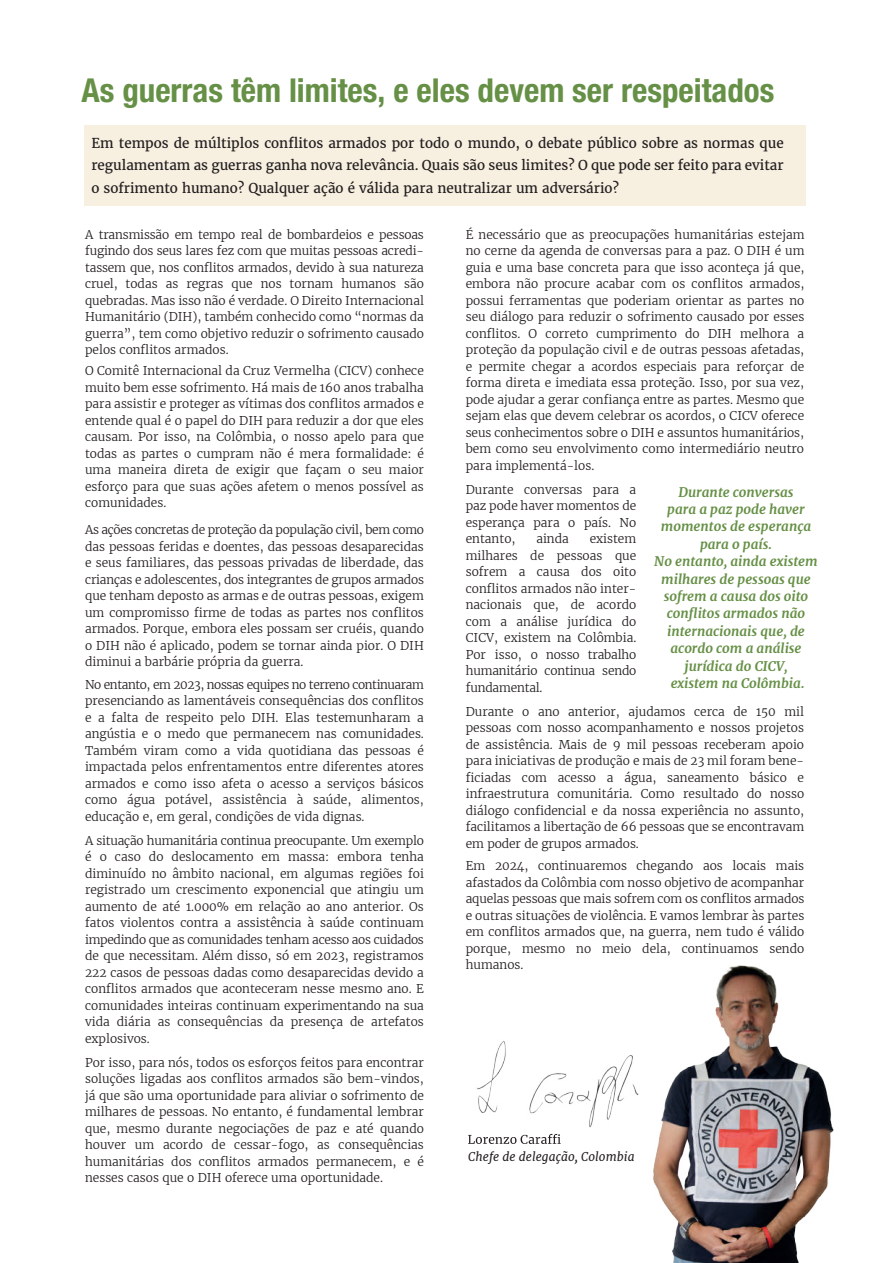
<style>
.page{position:relative;width:893px;height:1263px;background:#fff}
.page>*{position:absolute;margin:0;border:0;box-sizing:border-box;transform-origin:0 0}
.t1{font:700 condensed 33px "Helvetica Neue LT Std";color:#669046}
.t2{font:13.5px/22.5px "Merriweather";color:#231f20;text-align:justify}
.t3{font:italic 700 13.35px/17.4px "Merriweather";color:#669046;text-align:center}
.t4{font:300 12px/16.5px "Merriweather";color:#231f20;text-align:justify}
.t5{font:italic 12px "Merriweather";letter-spacing:.01em;color:#231f20}
</style>
<div class="page">
<img style="left:653px;top:965px;width:181px;height:298px">
<div style="left:84px;top:125px;width:722px;height:80px;background:#f7f0e1"></div>
<img style="left:477px;top:1040px;width:162px;height:88px">
<svg style="left:468px;top:1134px;width:93px;height:10px"></svg>
<h1 class="t1" style="left:81px;top:70px;width:694px">As guerras têm limites, e eles devem ser respeitados</h1>
<p class="t2" style="left:91px;top:131px;width:694px">Em tempos de múltiplos conflitos armados por todo o mundo, o debate público sobre as normas que regulamentam as guerras ganha nova relevância. Quais são seus limites? O que pode ser feito para evitar o sofrimento humano? Qualquer ação é válida para neutralizar um adversário?</p>
<p class="t4" style="left:85px;top:226px;width:340px">A transmissão em tempo real de bombardeios e pessoas fugindo dos seus lares fez com que muitas pessoas acredi&shy;tassem que, nos conflitos armados, devido à sua natureza cruel, todas as regras que nos tornam humanos são quebradas. Mas isso não é verdade. O Direito Internacional Humanitário (DIH), também conhecido como “normas da guerra”, tem como objetivo reduzir o sofrimento causado pelos conflitos armados.</p>
<p class="t4" style="left:85px;top:362px;width:340px">O Comitê Internacional da Cruz Vermelha (CICV) conhece muito bem esse sofrimento. Há mais de 160 anos trabalha para assistir e proteger as vítimas dos conflitos armados e entende qual é o papel do DIH para reduzir a dor que eles causam. Por isso, na Colômbia, o nosso apelo para que todas as partes o cumpram não é mera formalidade: é uma maneira direta de exigir que façam o seu maior esforço para que suas ações afetem o menos possível as comunidades.</p>
<p class="t4" style="left:85px;top:521px;width:340px">As ações concretas de proteção da população civil, bem como das pessoas feridas e doentes, das pessoas desaparecidas e seus familiares, das pessoas privadas de liberdade, das crianças e adolescentes, dos integrantes de grupos armados que tenham deposto as armas e de outras pessoas, exigem um compromisso firme de todas as partes nos conflitos armados. Porque, embora eles possam ser cruéis, quando o DIH não é aplicado, podem se tornar ainda pior. O DIH diminui a barbárie própria da guerra.</p>
<p class="t4" style="left:85px;top:676px;width:340px">No entanto, em 2023, nossas equipes no terreno continuaram presenciando as lamentáveis consequências dos conflitos e a falta de respeito pelo DIH. Elas testemunharam a angústia e o medo que permanecem nas comunidades.<br>Também viram como a vida quotidiana das pessoas é impactada pelos enfrentamentos entre diferentes atores armados e como isso afeta o acesso a serviços básicos como água potável, assistência à saúde, alimentos, educação e, em geral, condições de vida dignas.</p>
<p class="t4" style="left:85px;top:832px;width:340px">A situação humanitária continua preocupante. Um exemplo é o caso do deslocamento em massa: embora tenha diminuído no âmbito nacional, em algumas regiões foi registrado um crescimento exponencial que atingiu um aumento de até 1.000% em relação ao ano anterior. Os fatos violentos contra a assistência à saúde continuam impedindo que as comunidades tenham acesso aos cuidados de que necessitam. Além disso, só em 2023, registramos 222 casos de pessoas dadas como desaparecidas devido a conflitos armados que aconteceram nesse mesmo ano. E comunidades inteiras continuam experimentando na sua vida diária as consequências da presença de artefatos explosivos.</p>
<p class="t4" style="left:85px;top:1054px;width:340px">Por isso, para nós, todos os esforços feitos para encontrar soluções ligadas aos conflitos armados são bem-vindos, já que são uma oportunidade para aliviar o sofrimento de milhares de pessoas. No entanto, é fundamental lembrar que, mesmo durante negociações de paz e até quando houver um acordo de cessar-fogo, as consequências humanitárias dos conflitos armados permanecem, e é nesses casos que o DIH oferece uma oportunidade.</p>
<p class="t4" style="left:466px;top:226px;width:340px">É necessário que as preocupações humanitárias estejam no cerne da agenda de conversas para a paz. O DIH é um guia e uma base concreta para que isso aconteça já que, embora não procure acabar com os conflitos armados, possui ferramentas que poderiam orientar as partes no seu diálogo para reduzir o sofrimento causado por esses conflitos. O correto cumprimento do DIH melhora a proteção da população civil e de outras pessoas afetadas, e permite chegar a acordos especiais para reforçar de forma direta e imediata essa proteção. Isso, por sua vez, pode ajudar a gerar confiança entre as partes. Mesmo que sejam elas que devem celebrar os acordos, o CICV oferece seus conhecimentos sobre o DIH e assuntos humanitários, bem como seu envolvimento como intermediário neutro para implementá-los.</p>
<p class="t4" style="left:466px;top:481px;width:172px">Durante conversas para a paz pode haver momentos de esperança para o país. No entanto,</p>
<p class="t3" style="left:654px;top:483px;width:165px">Durante conversas<br>para a paz pode haver momentos de esperança para o país.<br>No entanto, ainda existem milhares de pessoas que sofrem a causa dos oito conflitos armados não internacionais que, de acordo com a análise jurídica do CICV,<br>existem na Colômbia.</p>
<p class="t4" style="left:536px;top:530px;width:34px">ainda</p>
<p class="t4" style="left:466px;top:530px;width:172px;text-indent:124px">existem milhares de pessoas que sofrem a causa dos oito conflitos armados não inter&shy;nacionais que, de acordo com a análise jurídica do CICV, existem na Colômbia.<br>Por isso, o nosso trabalho humanitário continua sendo fundamental.</p>
<p class="t4" style="left:466px;top:703px;width:340px">Durante o ano anterior, ajudamos cerca de 150 mil pessoas com nosso acompanhamento e nossos projetos de assistência. Mais de 9 mil pessoas receberam apoio para iniciativas de produção e mais de 23 mil foram bene&shy;ficiadas com acesso a água, saneamento básico e infraestrutura comunitária. Como resultado do nosso diálogo confidencial e da nossa experiência no assunto, facilitamos a libertação de 66 pessoas que se encontravam em poder de grupos armados.</p>
<p class="t4" style="left:466px;top:857px;width:340px">Em 2024, continuaremos chegando aos locais mais afastados da Colômbia com nosso objetivo de acompanhar aquelas pessoas que mais sofrem com os conflitos armados e outras situações de violência. E vamos lembrar às partes em conflitos armados que, na guerra, nem tudo é válido porque, mesmo no meio dela, continuamos sendo humanos.</p>
<p class="t5" style="left:468px;top:1149px;width:168px">Chefe de delegação, Colombia</p>
</div>
